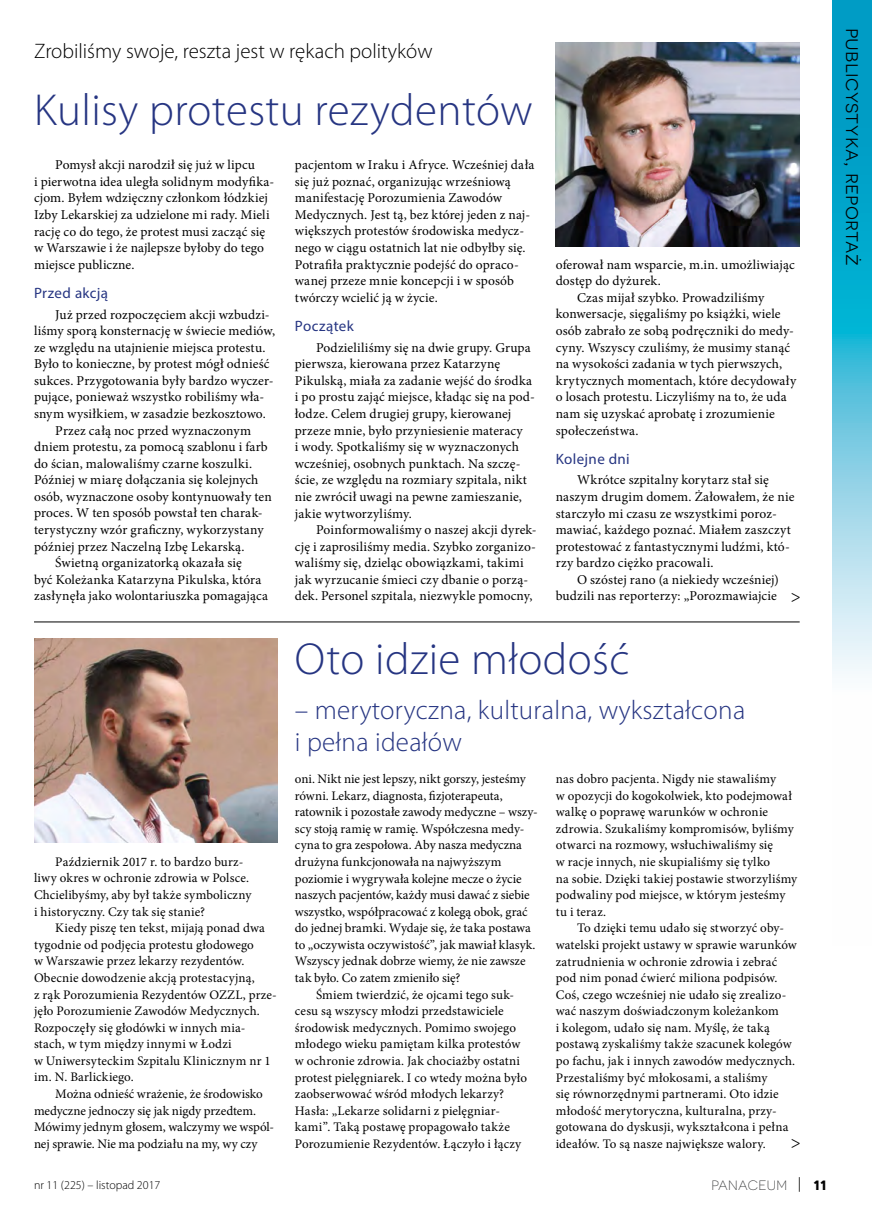
<style>
.page{position:relative;width:872px;height:1212px;background:#fff}
.page>*{position:absolute;margin:0;border:0;box-sizing:border-box;transform-origin:0 0}
.P_Tytuł_średni_30{font:300 45px "Myriad Pro";letter-spacing:.01em;color:#263582}
.P_Tytuł_mały_18{font:300 27px/32.4px "Myriad Pro";letter-spacing:.01em;color:#263582}
.P_Nadtytuł{font:300 21px "Myriad Pro";color:#000}
.t1{font:21px "Novecentosanswide";letter-spacing:.015em;color:#000}
.t2{font:18px "Minion Pro";color:#000}
.P_Śródtytuł{font:15px "Myriad Pro";letter-spacing:.025em;color:#263582}
.P_Tekst{font:13.5px/16.6px "Minion Pro";letter-spacing:.01em;color:#000}
.t3{font:300 13.5px "Novecentosanswide";letter-spacing:.025em;color:#2c2d2e}
.t4{font:700 13.5px "Novecentosanswide";color:#000}
.P_Tekst-2{font:13.05px/16.6px "Minion Pro";letter-spacing:.01em;color:#000}
.t5{font:300 12px "Myriad Pro";color:#000}
</style>
<div class="page">
<img style="left:34px;top:639px;width:244px;height:204px">
<img style="left:556px;top:43px;width:243px;height:204px">
<hr style="left:34px;top:621px;width:765px;height:1px;background:#000">
<svg style="left:799px;top:1177px;width:1px;height:15px"></svg>
<svg style="left:832px;top:0;width:40px;height:674px"></svg>
<p class="P_Nadtytuł" style="left:34px;top:39px;width:400px">Zrobiliśmy swoje, reszta jest w rękach polityków</p>
<p class="P_Tytuł_średni_30" style="left:34px;top:83px;width:500px">Kulisy protestu rezydentów</p>
<p class="P_Tekst" style="left:34px;top:157px;width:242px;text-indent:21px">Pomysł akcji narodził się już w lipcu<br>i pierwotna idea uległa solidnym modyfika&shy;cjom. Byłem wdzięczny członkom łódzkiej Izby Lekarskiej za udzielone mi rady. Mieli rację co do tego, że protest musi zacząć się w Warszawie i że najlepsze byłoby do tego miejsce publiczne.</p>
<p class="P_Śródtytuł" style="left:34px;top:283px;width:75px">Przed akcją</p>
<p class="P_Tekst" style="left:34px;top:306px;width:243px;text-indent:21px">Już przed rozpoczęciem akcji wzbudzi&shy;liśmy sporą konsternację w świecie mediów, ze względu na utajnienie miejsca protestu.<br>Było to konieczne, by protest mógł odnieść sukces. Przygotowania były bardzo wyczer&shy;pujące, ponieważ wszystko robiliśmy wła&shy;snym wysiłkiem, w zasadzie bezkosztowo.</p>
<p class="P_Tekst" style="left:34px;top:422px;width:239px;text-indent:21px">Przez całą noc przed wyznaczonym dniem protestu, za pomocą szablonu i farb do ścian, malowaliśmy czarne koszulki.<br>Później w miarę dołączania się kolejnych osób, wyznaczone osoby kontynuowały ten proces. W ten sposób powstał ten charak&shy;terystyczny wzór graficzny, wykorzystany później przez Naczelną Izbę Lekarską.</p>
<p class="P_Tekst" style="left:34px;top:555px;width:235px;text-align:center">Świetną organizatorką okazała się<br>być Koleżanka Katarzyna Pikulska, która zasłynęła jako wolontariuszka pomagająca</p>
<p class="P_Tekst" style="left:295px;top:157px;width:241px">pacjentom w Iraku i Afryce. Wcześniej dała się już poznać, organizując wrześniową manifestację Porozumienia Zawodów Medycznych. Jest tą, bez której jeden z naj&shy;większych protestów środowiska medycz&shy;nego w ciągu ostatnich lat nie odbyłby się.<br>Potrafiła praktycznie podejść do opraco&shy;wanej przeze mnie koncepcji i w sposób twórczy wcielić ją w życie.</p>
<p class="P_Śródtytuł" style="left:295px;top:317px;width:60px">Początek</p>
<p class="P_Tekst" style="left:295px;top:339px;width:241px;text-indent:21px">Podzieliliśmy się na dwie grupy. Grupa pierwsza, kierowana przez Katarzynę Pikulską, miała za zadanie wejść do środka i po prostu zająć miejsce, kładąc się na pod&shy;łodze. Celem drugiej grupy, kierowanej przeze mnie, było przyniesienie materacy<br>i wody. Spotkaliśmy się w wyznaczonych wcześniej, osobnych punktach. Na szczę&shy;ście, ze względu na rozmiary szpitala, nikt nie zwrócił uwagi na pewne zamieszanie, jakie wytworzyliśmy.</p>
<p class="P_Tekst" style="left:295px;top:521px;width:243px;text-indent:21px">Poinformowaliśmy o naszej akcji dyrek&shy;cję i zaprosiliśmy media. Szybko zorganizo&shy;waliśmy się, dzieląc obowiązkami, takimi jak wyrzucanie śmieci czy dbanie o porzą&shy;dek. Personel szpitala, niezwykle pomocny,</p>
<p class="P_Tekst" style="left:556px;top:256px;width:240px">oferował nam wsparcie, m.in. umożliwiając dostęp do dyżurek.</p>
<p class="P_Tekst" style="left:556px;top:289px;width:242px;text-indent:21px">Czas mijał szybko. Prowadziliśmy konwersacje, sięgaliśmy po książki, wiele osób zabrało ze sobą podręczniki do medy&shy;cyny. Wszyscy czuliśmy, że musimy stanąć na wysokości zadania w tych pierwszych, krytycznych momentach, które decydowały o losach protestu. Liczyliśmy na to, że uda nam się uzyskać aprobatę i zrozumienie społeczeństwa.</p>
<p class="P_Śródtytuł" style="left:556px;top:449px;width:75px">Kolejne dni</p>
<p class="P_Tekst" style="left:556px;top:472px;width:240px;text-indent:21px">Wkrótce szpitalny korytarz stał się naszym drugim domem. Żałowałem, że nie starczyło mi czasu ze wszystkimi poroz&shy;mawiać, każdego poznać. Miałem zaszczyt protestować z fantastycznymi ludźmi, któ&shy;rzy bardzo ciężko pracowali.</p>
<p class="P_Tekst" style="left:556px;top:571px;width:224px;text-align:right">O szóstej rano (a niekiedy wcześniej) budzili nas reporterzy: „Porozmawiajcie</p>
<p class="t2" style="left:790px;top:584px;width:11px">&gt;</p>
<p class="P_Tekst-2" style="left:34px;top:853px;width:219px;text-indent:21px">Październik 2017 r. to bardzo burz&shy;liwy okres w ochronie zdrowia w Polsce.<br>Chcielibyśmy, aby był także symboliczny i historyczny. Czy tak się stanie?</p>
<p class="P_Tekst-2" style="left:34px;top:920px;width:244px;text-indent:21px">Kiedy piszę ten tekst, mijają ponad dwa tygodnie od podjęcia protestu głodowego<br>w Warszawie przez lekarzy rezydentów.<br>Obecnie dowodzenie akcją protestacyjną,<br>z rąk Porozumienia Rezydentów OZZL, prze&shy;jęło Porozumienie Zawodów Medycznych.<br>Rozpoczęły się głodówki w innych mia&shy;stach, w tym między innymi w Łodzi<br>w Uniwersyteckim Szpitalu Klinicznym nr 1 im. N. Barlickiego.</p>
<p class="P_Tekst-2" style="left:34px;top:1085px;width:242px;text-indent:21px">Można odnieść wrażenie, że środowisko medyczne jednoczy się jak nigdy przedtem.<br>Mówimy jednym głosem, walczymy we wspól&shy;nej sprawie. Nie ma podziału na my, wy czy</p>
<p class="P_Tytuł_średni_30" style="left:295px;top:632px;width:336px">Oto idzie młodość</p>
<p class="P_Tytuł_mały_18" style="left:295px;top:693px;width:452px">– merytoryczna, kulturalna, wykształcona i pełna ideałów</p>
<p class="P_Tekst-2" style="left:295px;top:770px;width:244px">oni. Nikt nie jest lepszy, nikt gorszy, jesteśmy równi. Lekarz, diagnosta, fizjoterapeuta, ratownik i pozostałe zawody medyczne – wszy&shy;scy stoją ramię w ramię. Współczesna medy&shy;cyna to gra zespołowa. Aby nasza medyczna drużyna funkcjonowała na najwyższym poziomie i wygrywała kolejne mecze o życie naszych pacjentów, każdy musi dawać z siebie wszystko, współpracować z kolegą obok, grać do jednej bramki. Wydaje się, że taka postawa to „oczywista oczywistość”, jak mawiał klasyk.<br>Wszyscy jednak dobrze wiemy, że nie zawsze tak było. Co zatem zmieniło się?</p>
<p class="P_Tekst-2" style="left:295px;top:986px;width:234px;text-indent:21px">Śmiem twierdzić, że ojcami tego suk&shy;cesu są wszyscy młodzi przedstawiciele środowisk medycznych. Pomimo swojego młodego wieku pamiętam kilka protestów w ochronie zdrowia. Jak chociażby ostatni protest pielęgniarek. I co wtedy można było zaobserwować wśród młodych lekarzy?<br>Hasła: „Lekarze solidarni z pielęgniar&shy;kami”. Taką postawę propagowało także Porozumienie Rezydentów. Łączyło i łączy</p>
<p class="P_Tekst-2" style="left:556px;top:771px;width:243px">nas dobro pacjenta. Nigdy nie stawaliśmy<br>w opozycji do kogokolwiek, kto podejmował walkę o poprawę warunków w ochronie zdrowia. Szukaliśmy kompromisów, byliśmy otwarci na rozmowy, wsłuchiwaliśmy się<br>w racje innych, nie skupialiśmy się tylko<br>na sobie. Dzięki takiej postawie stworzyliśmy podwaliny pod miejsce, w którym jesteśmy tu i teraz.</p>
<p class="P_Tekst-2" style="left:556px;top:920px;width:242px;text-indent:21px">To dzięki temu udało się stworzyć oby&shy;watelski projekt ustawy w sprawie warunków zatrudnienia w ochronie zdrowia i zebrać pod nim ponad ćwierć miliona podpisów.<br>Coś, czego wcześniej nie udało się zrealizo&shy;wać naszym doświadczonym koleżankom<br>i kolegom, udało się nam. Myślę, że taką postawą zyskaliśmy także szacunek kolegów po fachu, jak i innych zawodów medycznych.<br>Przestaliśmy być młokosami, a staliśmy<br>się równorzędnymi partnerami. Oto idzie młodość merytoryczna, kulturalna, przy&shy;gotowana do dyskusji, wykształcona i pełna ideałów. To są nasze największe walory.</p>
<p class="t2" style="left:790px;top:1130px;width:11px">&gt;</p>
<p class="t5" style="left:34px;top:1178px;width:128px">nr 11 (225) – listopad 2017</p>
<p class="t3" style="left:711px;top:1177px;width:77px">PANACEUM</p>
<p class="t4" style="left:813px;top:1177px;width:14px">11</p>
<h3 class="t1" style="left:865px;top:28px;width:239px;rotate:90deg">publicystyka, reportaż</h3>
</div>
